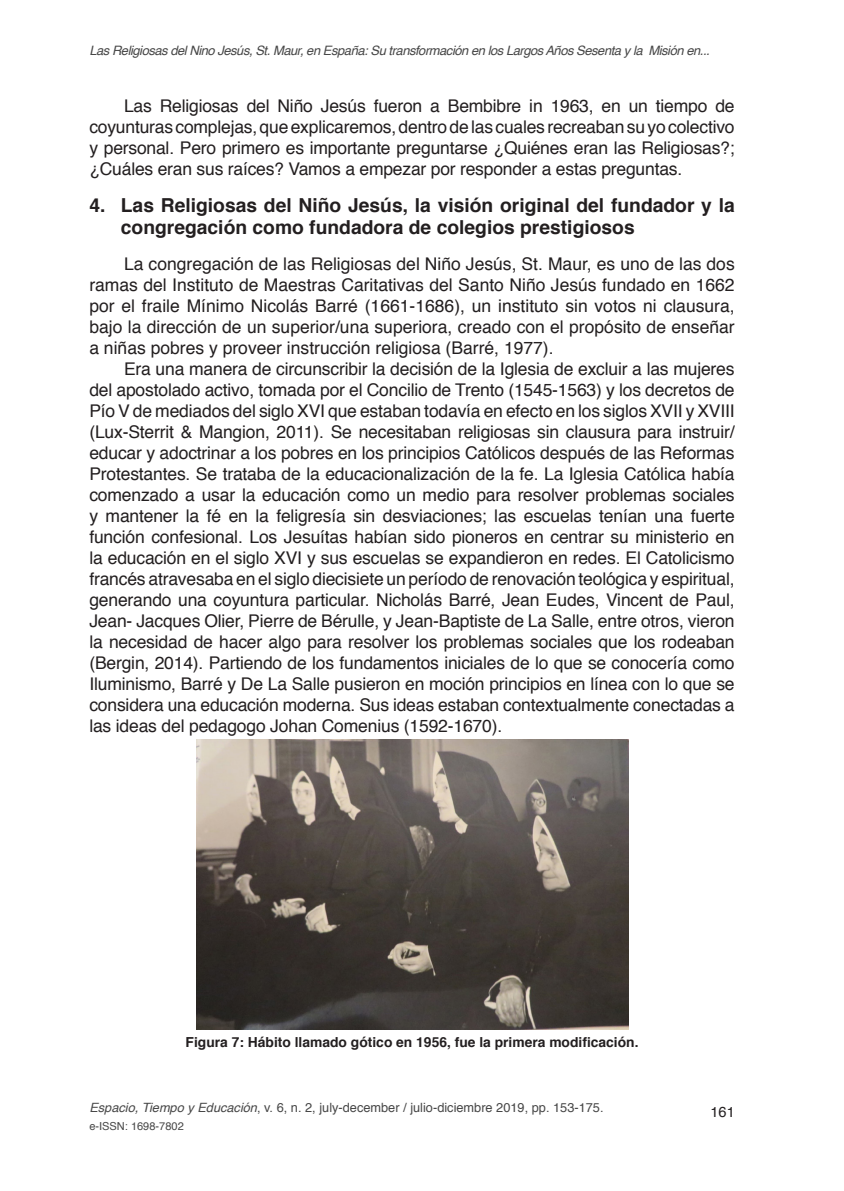
<style>
.page{position:relative;width:844px;height:1191px;background:#fff}
.page>*{position:absolute;margin:0;border:0;box-sizing:border-box;transform-origin:0 0}
.t1{font:700 19.25px/21.9px "Helvetica";color:#231f20}
.Cuerpo_de_texto{font:17.5px/21px "Helvetica";letter-spacing:-.01em;color:#231f20;text-align:justify}
.t2{font:14.53px "Helvetica";color:#231f20}
.pie_img_tabla{font:700 13.83px "Helvetica";color:#231f20}
.t3{font:italic 12.95px "Helvetica";letter-spacing:-.035em;color:#474747}
.t4{font:12.78px "Helvetica";color:#474747}
.t5{font:11.03px "Helvetica";color:#474747}
.s1{font-style:italic}
</style>
<div class="page">
<img style="left:196px;top:739px;width:432px;height:290px">
<p class="t3" style="left:89px;top:40px;width:621px">Las Religiosas del Nino Jesús, St. Maur, en España: Su transformación en los Largos Años Sesenta y la Misión en...</p>
<p class="Cuerpo_de_texto" style="left:89px;top:96px;width:646px;text-indent:35px">Las Religiosas del Niño Jesús fueron a Bembibre in 1963, en un tiempo de coyunturas complejas, que explicaremos, dentro de las cuales recreaban su yo colectivo y personal. Pero primero es importante preguntarse ¿Quiénes eran las Religiosas?; ¿Cuáles eran sus raíces? Vamos a empezar por responder a estas preguntas.</p>
<p class="t1" style="left:121px;top:195px;width:615px;text-indent:-31px">4. Las Religiosas del Niño Jesús, la visión original del fundador y la congregación como fundadora de colegios prestigiosos</p>
<p class="Cuerpo_de_texto" style="left:89px;top:254px;width:646px;text-indent:35px">La congregación de las Religiosas del Niño Jesús, St. Maur, es uno de las dos ramas del Instituto de Maestras Caritativas del Santo Niño Jesús fundado en 1662 por el fraile Mínimo Nicolás Barré (1661-1686), un instituto sin votos ni clausura, bajo la dirección de un superior/una superiora, creado con el propósito de enseñar a niñas pobres y proveer instrucción religiosa (Barré, 1977).</p>
<p class="Cuerpo_de_texto" style="left:89px;top:359px;width:646px;text-indent:35px">Era una manera de circunscribir la decisión de la Iglesia de excluir a las mujeres del apostolado activo, tomada por el Concilio de Trento (1545-1563) y los decretos de Pío V de mediados del siglo XVI que estaban todavía en efecto en los siglos XVII y XVIII (Lux-Sterrit &amp; Mangion, 2011). Se necesitaban religiosas sin clausura para instruir/ educar y adoctrinar a los pobres en los principios Católicos después de las Reformas Protestantes. Se trataba de la educacionalización de la fe. La Iglesia Católica había comenzado a usar la educación como un medio para resolver problemas sociales y mantener la fé en la feligresía sin desviaciones; las escuelas tenían una fuerte función confesional. Los Jesuítas habían sido pioneros en centrar su ministerio en la educación en el siglo XVI y sus escuelas se expandieron en redes. El Catolicismo francés atravesaba en el siglo diecisiete un período de renovación teológica y espiritual, generando una coyuntura particular. Nicholás Barré, Jean Eudes, Vincent de Paul, Jean- Jacques Olier, Pierre de Bérulle, y Jean-Baptiste de La Salle, entre otros, vieron la necesidad de hacer algo para resolver los problemas sociales que los rodeaban (Bergin, 2014). Partiendo de los fundamentos iniciales de lo que se conocería como Iluminismo, Barré y De La Salle pusieron en moción principios en línea con lo que se considera una educación moderna. Sus ideas estaban contextualmente conectadas a las ideas del pedagogo Johan Comenius (1592-1670).</p>
<p class="pie_img_tabla" style="left:185px;top:1031px;width:454px">Figura 7: Hábito llamado gótico en 1956, fue la primera modificación.</p>
<p class="t4" style="left:89px;top:1097px;width:515px"><span class="s1">Espacio, Tiempo y Educación</span>, v. 6, n. 2, july-december / julio-diciembre 2019, pp. 153-175.</p>
<p class="t5" style="left:89px;top:1117px;width:96px">e-ISSN: 1698-7802</p>
<p class="t2" style="left:710px;top:1100px;width:26px">161</p>
</div>
